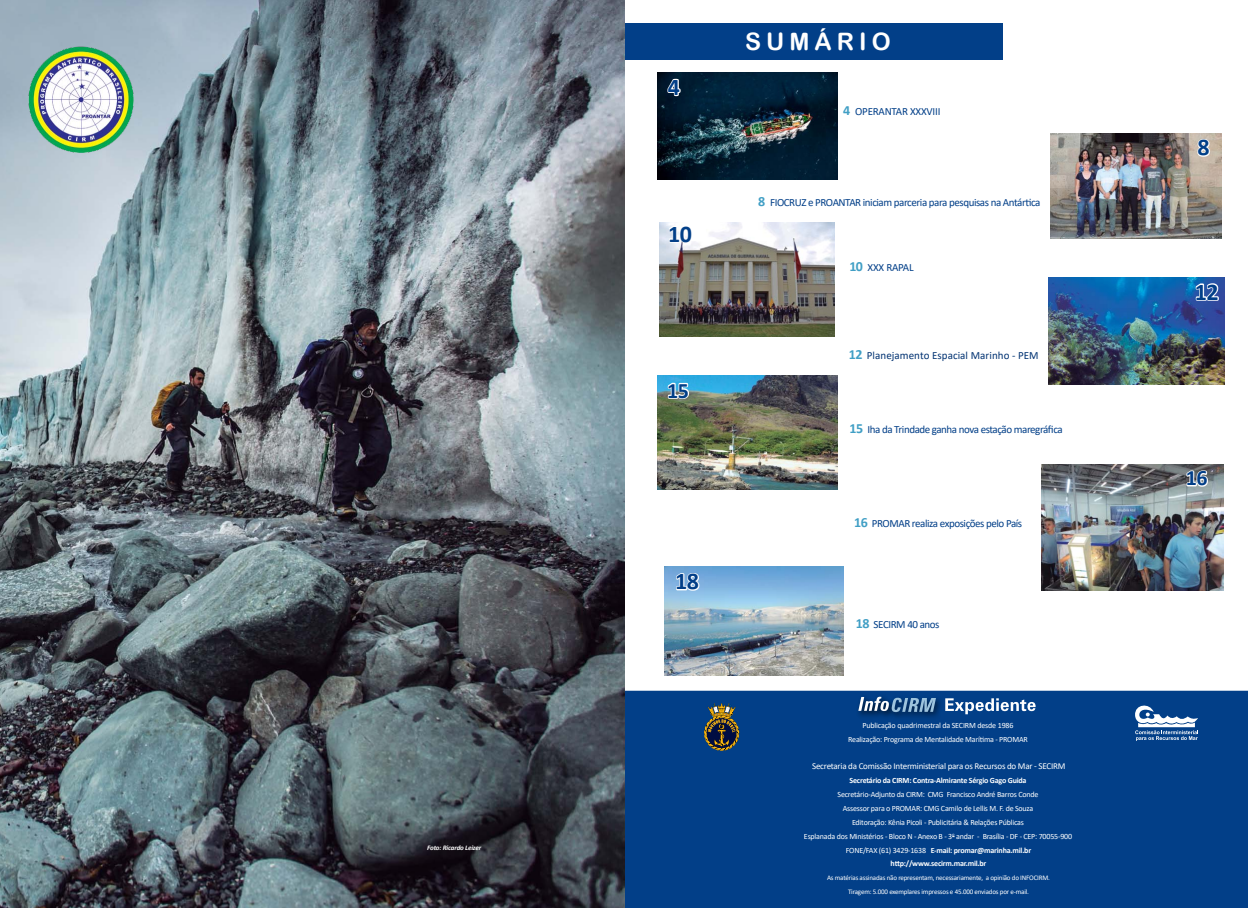
<style>
.page{position:relative;width:1248px;height:908px;background:#fff}
.page>*{position:absolute;margin:0;border:0;box-sizing:border-box;transform-origin:0 0}
.t1{font:700 24px "Calibri";color:#023f88}
.t2{font:24px "Arial Rounded MT Bold";color:#fff}
.t3{font:700 22px "Calibri";color:#023f88}
.t4{font:11px "Calibri";letter-spacing:-.04em;color:#023f88}
.t5{font:11px "Calibri";letter-spacing:.005em;color:#003272}
.t6{font:11px "Calibri";letter-spacing:-.02em;color:#023f88}
.t7{font:9px "Calibri";letter-spacing:-.025em;color:#fff}
.t8{font:8px/13.8px "Calibri";letter-spacing:-.025em;color:#fff;text-align:center}
.t9{font:700 8px "Calibri";letter-spacing:-.025em;color:#fff}
.t10{font:7px/13.8px "Calibri";letter-spacing:-.025em;color:#fff;text-align:center}
.t11{font:italic 700 7px "Calibri";letter-spacing:-.02em;color:#fff}
.s1{font-weight:700;font-size:14px;color:#419fc5}
.s2{font-weight:700}
</style>
<div class="page">
<div style="left:624px;top:690px;width:623px;height:217px;background:#023f88"></div>
<img style="left:1050px;top:133px;width:171px;height:105px">
<img style="left:657px;top:375px;width:180px;height:114px">
<img style="left:659px;top:222px;width:174px;height:114px">
<svg style="left:945px;top:698px;width:90px;height:16px"></svg>
<div style="left:855px;top:694px;width:42px;height:25px;background:#000;opacity:.75"></div>
<div style="left:888px;top:695px;width:55px;height:25px;background:#000;opacity:.56"></div>
<svg style="left:858px;top:696px;width:77px;height:15px"></svg>
<svg style="left:703px;top:703px;width:36px;height:47px;background:#4a4e48"></svg>
<img style="left:657px;top:73px;width:180px;height:106px">
<div style="left:624px;top:24px;width:378px;height:36px;background:#023f88"></div>
<img style="left:1048px;top:277px;width:176px;height:108px">
<svg style="left:667px;top:223px;width:26px;height:21px"></svg>
<img style="left:1041px;top:464px;width:181px;height:126px">
<svg style="left:1134px;top:705px;width:64px;height:35px"></svg>
<svg style="left:1195px;top:138px;width:16px;height:20px"></svg>
<svg style="left:1193px;top:282px;width:27px;height:20px"></svg>
<svg style="left:666px;top:381px;width:24px;height:20px"></svg>
<svg style="left:666px;top:75px;width:16px;height:23px"></svg>
<img style="left:664px;top:566px;width:179px;height:109px">
<svg style="left:1184px;top:469px;width:25px;height:20px"></svg>
<svg style="left:674px;top:571px;width:26px;height:21px"></svg>
<img style="left:0;top:0;width:624px;height:907px">
<img style="left:27px;top:45px;width:108px;height:108px">
<p class="t11" style="left:427px;top:842px;width:56px">Foto: Ricardo Leizer</p>
<h1 class="t1" style="left:668px;top:70px;width:14px">4</h1>
<h1 class="t1" style="left:668px;top:216px;width:25px">10</h1>
<h2 class="t3" style="left:667px;top:375px;width:23px">15</h2>
<h1 class="t1" style="left:675px;top:564px;width:25px">18</h1>
<h1 class="t2" style="left:745px;top:27px;width:147px">S U M Á R I O</h1>
<h3 class="t6" style="left:843px;top:104px;width:99px"><span class="s1">4</span> OPERANTAR XXXVIII</h3>
<h3 class="t4" style="left:758px;top:194px;width:284px"><span class="s1">8</span> FIOCRUZ e PROANTAR iniciam parceria para pesquisas na Antártica</h3>
<h3 class="t6" style="left:849px;top:259px;width:66px"><span class="s1">10</span> XXX RAPAL</h3>
<h3 class="t5" style="left:848px;top:348px;width:191px"><span class="s1">12</span> Planejamento Espacial Marinho - PEM</h3>
<h3 class="t4" style="left:849px;top:421px;width:215px"><span class="s1">15</span> Iha da Trindade ganha nova estação maregráfica</h3>
<h3 class="t4" style="left:854px;top:516px;width:169px"><span class="s1">16</span> PROMAR realiza exposições pelo País</h3>
<h3 class="t4" style="left:855px;top:617px;width:85px"><span class="s1">18</span> SECIRM 40 anos</h3>
<p class="t8" style="left:848px;top:717px;width:181px">Publicação quadrimestral da SECIRM desde 1986<br>Realização: Programa de Mentalidade Marítima - PROMAR</p>
<p class="t7" style="left:812px;top:759px;width:255px">Secretaria da Comissão Interministerial para os Recursos do Mar - SECIRM</p>
<p class="t9" style="left:849px;top:774px;width:178px">Secretário da CIRM: Contra-Almirante Sérgio Gago Guida</p>
<p class="t8" style="left:804px;top:787px;width:269px">Secretário-Adjunto da CIRM: CMG Francisco André Barros Conde<br>Assessor para o PROMAR: CMG Camilo de Lellis M. F. de Souza<br>Editoração: Kênia Picoli - Publicitária &amp; Relações Públicas<br>Esplanada dos Ministérios - Bloco N - Anexo B - 3<sup>o</sup> andar - Brasília - DF - CEP: 70055-900<br>FONE/FAX (61) 3429-1638 <span class="s2">E-mail: promar@marinha.mil.br http://www.secirm.mar.mil.br</span></p>
<p class="t10" style="left:827px;top:870px;width:224px">As matérias assinadas não representam, necessariamente, a opinião do INFOCIRM.<br>Tiragem: 5.000 exemplares impressos e 45.000 enviados por e-mail.</p>
<h1 class="t1" style="left:1197px;top:130px;width:14px">8</h1>
<h1 class="t1" style="left:1194px;top:274px;width:25px">12</h1>
<h2 class="t3" style="left:1185px;top:462px;width:23px">16</h2>
</div>
